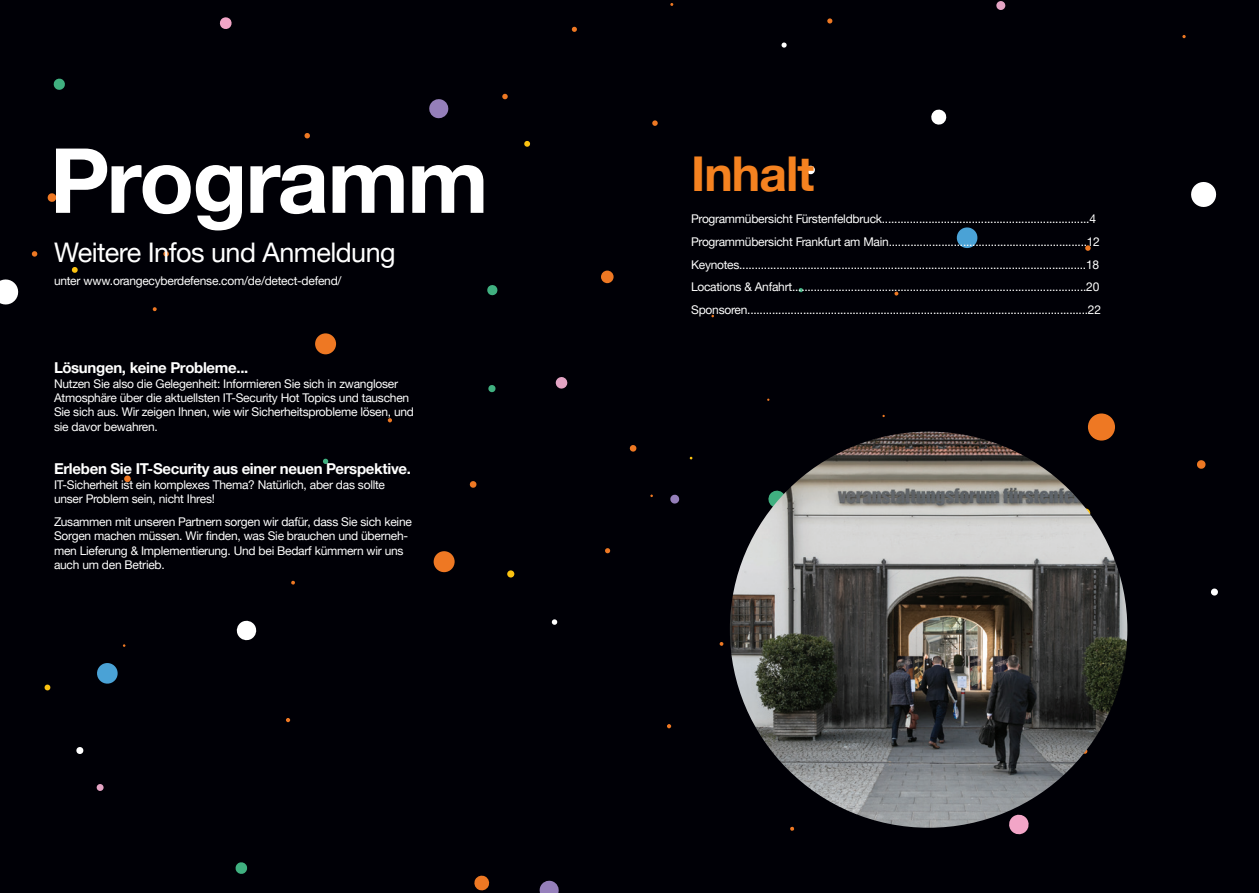
<style>
.page{position:relative;width:1259px;height:893px;background:#000006}
.page>*{position:absolute;margin:0;border:0;box-sizing:border-box;transform-origin:0 0}
.t1{font:700 90px "Helvetica Neue";letter-spacing:-.02em;color:#fff}
.t2{font:700 48px "Helvetica Neue";letter-spacing:-.02em;color:#f58220}
.t3{font:27px "Helvetica Neue";letter-spacing:-.02em;color:#fff}
.t4{font:700 15px "Helvetica Neue";letter-spacing:-.02em;color:#fff}
.t5{font:12px/14.4px "Helvetica Neue";letter-spacing:-.02em;color:#fff}
</style>
<div class="page">
<svg style="left:97px;top:663px;width:21px;height:21px"></svg>
<svg style="left:32px;top:251px;width:5px;height:6px"></svg>
<svg style="left:304px;top:133px;width:6px;height:6px"></svg>
<svg style="left:44px;top:684px;width:7px;height:7px"></svg>
<svg style="left:0;top:279px;width:19px;height:26px"></svg>
<svg style="left:53px;top:78px;width:12px;height:12px"></svg>
<svg style="left:163px;top:251px;width:6px;height:6px"></svg>
<svg style="left:71px;top:267px;width:7px;height:6px"></svg>
<svg style="left:1197px;top:460px;width:9px;height:9px"></svg>
<svg style="left:235px;top:862px;width:13px;height:12px"></svg>
<svg style="left:47px;top:193px;width:10px;height:9px"></svg>
<svg style="left:219px;top:17px;width:13px;height:12px"></svg>
<div style="left:1087px;top:413px;width:28px;height:28px;background:#ee7823;border-radius:50%"></div>
<svg style="left:76px;top:747px;width:8px;height:7px"></svg>
<svg style="left:956px;top:227px;width:22px;height:21px"></svg>
<svg style="left:1211px;top:588px;width:7px;height:8px"></svg>
<svg style="left:539px;top:880px;width:20px;height:13px"></svg>
<svg style="left:806px;top:165px;width:9px;height:10px"></svg>
<svg style="left:652px;top:120px;width:6px;height:6px"></svg>
<svg style="left:474px;top:875px;width:16px;height:16px"></svg>
<svg style="left:1191px;top:182px;width:26px;height:25px"></svg>
<svg style="left:429px;top:99px;width:20px;height:20px"></svg>
<svg style="left:524px;top:141px;width:6px;height:6px"></svg>
<svg style="left:502px;top:94px;width:6px;height:5px"></svg>
<svg style="left:1009px;top:828px;width:19px;height:7px"></svg>
<svg style="left:781px;top:42px;width:6px;height:6px"></svg>
<svg style="left:790px;top:828px;width:4px;height:3px"></svg>
<svg style="left:931px;top:109px;width:16px;height:16px"></svg>
<div style="left:996px;top:1px;width:9px;height:9px;background:#e4a4c4;border-radius:50%"></div>
<svg style="left:827px;top:18px;width:5px;height:6px"></svg>
<svg style="left:571px;top:27px;width:6px;height:5px"></svg>
<svg style="left:1085px;top:245px;width:5px;height:6px"></svg>
<div style="left:507px;top:570px;width:7px;height:8px;background:#fbc211;border-radius:50%"></div>
<svg style="left:469px;top:481px;width:8px;height:7px"></svg>
<div style="left:433px;top:551px;width:22px;height:21px;background:#ee7823;border-radius:50%"></div>
<svg style="left:551px;top:619px;width:6px;height:6px"></svg>
<svg style="left:667px;top:724px;width:4px;height:4px"></svg>
<svg style="left:488px;top:385px;width:8px;height:8px"></svg>
<svg style="left:605px;top:548px;width:5px;height:6px"></svg>
<svg style="left:236px;top:620px;width:21px;height:21px"></svg>
<svg style="left:388px;top:418px;width:4px;height:4px"></svg>
<svg style="left:719px;top:642px;width:4px;height:4px"></svg>
<svg style="left:323px;top:458px;width:6px;height:6px"></svg>
<svg style="left:291px;top:580px;width:4px;height:5px"></svg>
<svg style="left:555px;top:377px;width:13px;height:12px"></svg>
<div style="left:124px;top:475px;width:7px;height:7px;background:#ee7823;border-radius:50%"></div>
<svg style="left:629px;top:445px;width:8px;height:7px"></svg>
<div style="left:315px;top:333px;width:21px;height:21px;background:#ee7823;border-radius:50%"></div>
<svg style="left:798px;top:288px;width:5px;height:5px"></svg>
<svg style="left:670px;top:494px;width:9px;height:10px"></svg>
<div style="left:96px;top:784px;width:8px;height:7px;background:#e4a4c4;border-radius:50%"></div>
<svg style="left:894px;top:291px;width:4px;height:5px"></svg>
<svg style="left:152px;top:307px;width:5px;height:4px"></svg>
<svg style="left:487px;top:285px;width:11px;height:11px"></svg>
<div style="left:601px;top:270px;width:12px;height:13px;background:#ee7823;border-radius:50%"></div>
<svg style="left:286px;top:718px;width:4px;height:4px"></svg>
<img style="left:730px;top:432px;width:397px;height:396px">
<p class="t1" style="left:50px;top:125px;width:440px">Programm</p>
<p class="t3" style="left:54px;top:236px;width:343px">Weitere Infos und Anmeldung</p>
<p class="t5" style="left:54px;top:273px;width:289px">unter www.orangecyberdefense.com/de/detect-defend/</p>
<p class="t4" style="left:54px;top:359px;width:196px">Lösungen, keine Probleme...</p>
<p class="t5" style="left:54px;top:376px;width:361px">Nutzen Sie also die Gelegenheit: Informieren Sie sich in zwangloser Atmosphäre über die aktuellsten IT-Security Hot Topics und tauschen Sie sich aus. Wir zeigen Ihnen, wie wir Sicherheitsprobleme lösen, und sie davor bewahren.</p>
<p class="t4" style="left:54px;top:460px;width:358px">Erleben Sie IT-Security aus einer neuen Perspektive.</p>
<p class="t5" style="left:54px;top:477px;width:332px">IT-Sicherheit ist ein komplexes Thema? Natürlich, aber das sollte unser Problem sein, nicht Ihres!</p>
<p class="t5" style="left:54px;top:514px;width:359px">Zusammen mit unseren Partnern sorgen wir dafür, dass Sie sich keine Sorgen machen müssen. Wir finden, was Sie brauchen und überneh&shy;men Lieferung &amp; Implementierung. Und bei Bedarf kümmern wir uns auch um den Betrieb.</p>
<h1 class="t2" style="left:691px;top:145px;width:125px">Inhalt</h1>
<p class="t5" style="left:691px;top:211px;width:406px">Programmübersicht Fürstenfeldbruck...................................................................4</p>
<p class="t5" style="left:691px;top:234px;width:410px">Programmübersicht Frankfurt am Main................................................................12</p>
<p class="t5" style="left:691px;top:257px;width:409px">Keynotes................................................................................................................18</p>
<p class="t5" style="left:691px;top:280px;width:410px">Locations &amp; Anfahrt...............................................................................................20</p>
<p class="t5" style="left:691px;top:303px;width:411px">Sponsoren..............................................................................................................22</p>
</div>
